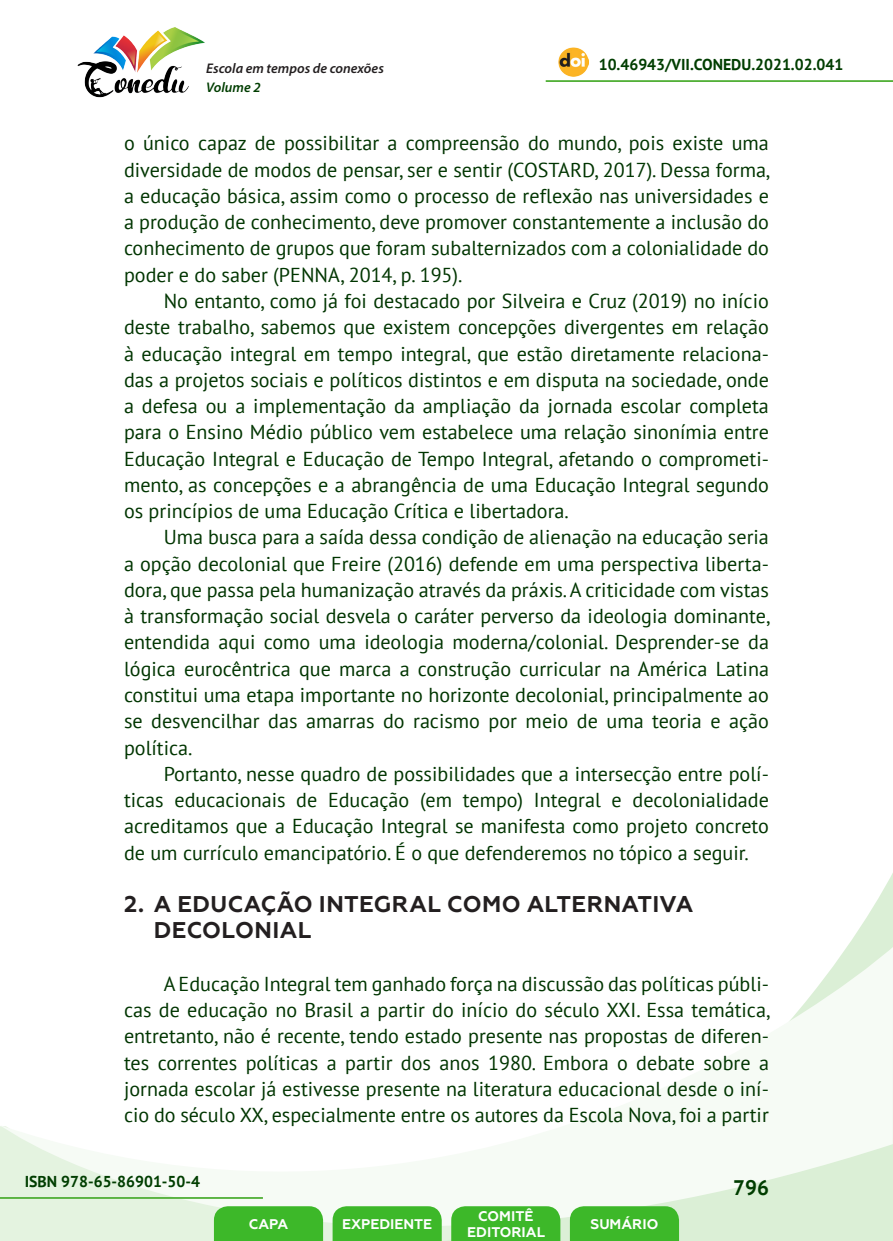
<style>
.page{position:relative;width:893px;height:1241px;background:#fff}
.page>*{position:absolute;margin:0;border:0;box-sizing:border-box;transform-origin:0 0}
._9_SUBTÍTULO_1{font:700 22.75px/26.2px "Geometria";letter-spacing:.015em;color:#231f20}
.t1{font:700 21px "PT Sans";color:#003d00}
._8_CORPO{font:20.12px/26.2px "PT Sans";color:#003500;text-align:justify}
.t2{font:700 15.75px "PT Sans";color:#003d00}
.t3{font:700 14px/16.8px "Geometria";color:#fff;text-align:center}
.t4{font:italic 600 14px "Myriad Pro";color:#231f20}
.t5{font:italic 600 14px "Myriad Pro";color:#003d00}
</style>
<div class="page">
<svg style="left:848px;top:873px;width:45px;height:73px"></svg>
<svg style="left:0;top:946px;width:893px;height:294px"></svg>
<hr style="left:0;top:1196px;width:263px;height:2px;background:#4cad31">
<hr style="left:546px;top:80px;width:347px;height:2px;background:#4cad31">
<img style="left:559px;top:47px;width:30px;height:30px">
<img style="left:77px;top:27px;width:128px;height:71px">
<svg style="left:214px;top:1205px;width:109px;height:35px;background:#47bb34"></svg>
<svg style="left:333px;top:1205px;width:109px;height:35px;background:#47bb34"></svg>
<svg style="left:451px;top:1205px;width:109px;height:35px;background:#47bb34"></svg>
<svg style="left:570px;top:1205px;width:109px;height:35px;background:#46bb33"></svg>
<p class="t4" style="left:206px;top:59px;width:179px">Escola em tempos de conexões</p>
<p class="t2" style="left:599px;top:54px;width:246px">10.46943/VII.CONEDU.2021.02.041</p>
<p class="t5" style="left:206px;top:78px;width:56px">Volume 2</p>
<p class="_8_CORPO" style="left:124px;top:130px;width:648px">o único capaz de possibilitar a compreensão do mundo, pois existe uma diversidade de modos de pensar, ser e sentir (COSTARD, 2017). Dessa forma, a educação básica, assim como o processo de reflexão nas universidades e a produção de conhecimento, deve promover constantemente a inclusão do conhecimento de grupos que foram subalternizados com a colonialidade do poder e do saber (PENNA, 2014, p. 195).</p>
<p class="_8_CORPO" style="left:124px;top:287px;width:646px;text-indent:40px">No entanto, como já foi destacado por Silveira e Cruz (2019) no início deste trabalho, sabemos que existem concepções divergentes em relação à educação integral em tempo integral, que estão diretamente relaciona&shy;das a projetos sociais e políticos distintos e em disputa na sociedade, onde a defesa ou a implementação da ampliação da jornada escolar completa para o Ensino Médio público vem estabelece uma relação sinonímia entre Educação Integral e Educação de Tempo Integral, afetando o comprometi&shy;mento, as concepções e a abrangência de uma Educação Integral segundo os princípios de uma Educação Crítica e libertadora.</p>
<p class="_8_CORPO" style="left:124px;top:523px;width:648px;text-indent:40px">Uma busca para a saída dessa condição de alienação na educação seria a opção decolonial que Freire (2016) defende em uma perspectiva liberta&shy;dora, que passa pela humanização através da práxis. A criticidade com vistas à transformação social desvela o caráter perverso da ideologia dominante, entendida aqui como uma ideologia moderna/colonial. Desprender-se da lógica eurocêntrica que marca a construção curricular na América Latina constitui uma etapa importante no horizonte decolonial, principalmente ao se desvencilhar das amarras do racismo por meio de uma teoria e ação política.</p>
<p class="_8_CORPO" style="left:124px;top:760px;width:646px;text-indent:40px">Portanto, nesse quadro de possibilidades que a intersecção entre polí&shy;ticas educacionais de Educação (em tempo) Integral e decolonialidade acreditamos que a Educação Integral se manifesta como projeto concreto de um currículo emancipatório. É o que defenderemos no tópico a seguir.</p>
<p class="_9_SUBTÍTULO_1" style="left:154px;top:891px;width:541px;text-indent:-30px">2. A EDUCAÇÃO INTEGRAL COMO ALTERNATIVA<br>DECOLONIAL</p>
<p class="_8_CORPO" style="left:124px;top:970px;width:648px;text-indent:40px">A Educação Integral tem ganhado força na discussão das políticas públi&shy;cas de educação no Brasil a partir do início do século XXI. Essa temática, entretanto, não é recente, tendo estado presente nas propostas de diferen&shy;tes correntes políticas a partir dos anos 1980. Embora o debate sobre a jornada escolar já estivesse presente na literatura educacional desde o iní&shy;cio do século XX, especialmente entre os autores da Escola Nova, foi a partir</p>
<p class="t2" style="left:25px;top:1170px;width:177px">ISBN 978-65-86901-50-4</p>
<p class="t3" style="left:249px;top:1215px;width:41px">CAPA</p>
<p class="t3" style="left:342px;top:1215px;width:92px">EXPEDIENTE</p>
<p class="t3" style="left:467px;top:1207px;width:79px">COMITÊ<br>EDITORIAL</p>
<p class="t3" style="left:590px;top:1215px;width:69px">SUMÁRIO</p>
<p class="t1" style="left:733px;top:1173px;width:37px">796</p>
</div>
